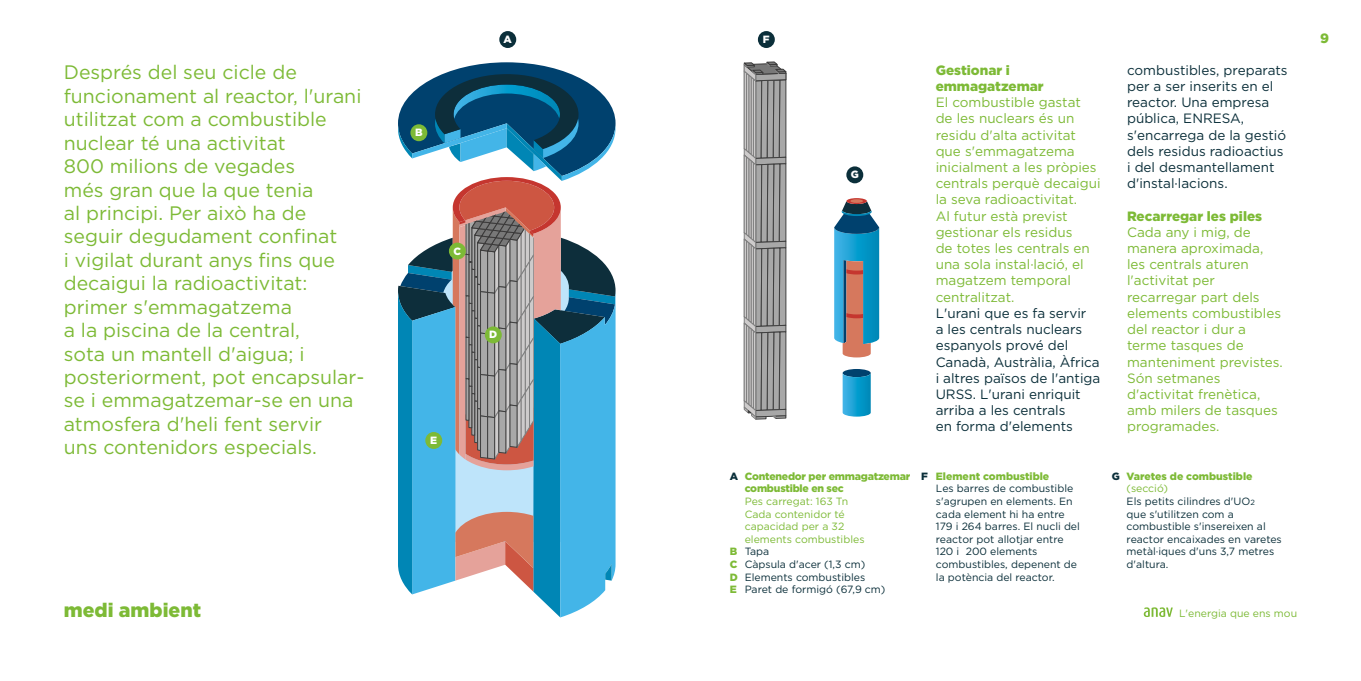
<style>
.page{position:relative;width:1361px;height:681px;background:#fff}
.page>*{position:absolute;margin:0;border:0;box-sizing:border-box;transform-origin:0 0}
.t1{font:19.5px/23.4px "Gotham";color:#7dba36}
.t2{font:900 19.5px "Gotham";color:#7dba36}
.t3{font:13.5px/16.2px "Gotham";color:#7dba36}
.t4{font:13.5px/16.2px "Gotham";color:#0b2f3a}
.t5{font:900 13.5px/16.2px "Gotham";color:#7dba36}
.t6{font:10.5px/12.6px "Gotham";color:#0b2f3a}
.t7{font:10.5px/12.6px "Gotham";color:#7dba36}
.t8{font:900 10.5px/12.6px "Gotham";letter-spacing:-.02em;color:#7dba36;text-align:justify}
.t9{font:900 10.5px "Gotham";color:#7dba36}
.t10{font:900 10.5px "Gotham";color:#fff}
.t11{font:900 10.5px "Gotham";color:#0b2f3a}
.s1{color:#7dba36}
.s2{font-size:7.5px}
.s3{color:#0b2f3a}
</style>
<div class="page">
<svg style="left:743px;top:61px;width:44px;height:358px;background:#9a9a9a"></svg>
<div style="left:842px;top:369px;width:29px;height:8px;background:#00416e;border-radius:50%"></div>
<svg style="left:842px;top:373px;width:29px;height:43px"></svg>
<svg style="left:846px;top:198px;width:21px;height:6px"></svg>
<svg style="left:834px;top:201px;width:45px;height:156px;background:#5b8ca3"></svg>
<svg style="left:850px;top:199px;width:13px;height:4px"></svg>
<svg style="left:398px;top:62px;width:217px;height:555px"></svg>
<svg style="left:1143px;top:607px;width:29px;height:9px"></svg>
<div style="left:410px;top:124px;width:17px;height:17px;background:#7dba36;border-radius:50%"></div>
<div style="left:499px;top:31px;width:17px;height:17px;background:#0b2f3a;border-radius:50%"></div>
<div style="left:758px;top:31px;width:17px;height:17px;background:#0b2f3a;border-radius:50%"></div>
<div style="left:846px;top:166px;width:17px;height:17px;background:#0b2f3a;border-radius:50%"></div>
<div style="left:449px;top:242px;width:17px;height:17px;background:#7dba36;border-radius:50%"></div>
<div style="left:425px;top:432px;width:17px;height:16px;background:#7dba36;border-radius:50%"></div>
<div style="left:485px;top:326px;width:17px;height:17px;background:#7dba36;border-radius:50%"></div>
<p class="t10" style="left:503px;top:32px;width:10px">A</p>
<p class="t10" style="left:763px;top:32px;width:8px">F</p>
<p class="t1" style="left:64px;top:60px;width:302px">Després del seu cicle de funcionament al reactor, l'urani utilitzat com a combustible nuclear té una activitat<br>800 milions de vegades<br>més gran que la que tenia<br>al principi. Per això ha de seguir degudament confinat<br>i vigilat durant anys fins que decaigui la radioactivitat: primer s'emmagatzema<br>a la piscina de la central,<br>sota un mantell d'aigua; i posteriorment, pot encapsular&shy;se i emmagatzemar-se en una atmosfera d'heli fent servir<br>uns contenidors especials.</p>
<p class="t5" style="left:935px;top:62px;width:109px">Gestionar i emmagatzemar</p>
<p class="t3" style="left:935px;top:94px;width:166px">El combustible gastat de les nuclears és un residu d'alta activitat que s'emmagatzema inicialment a les pròpies centrals perquè decaigui la seva radioactivitat.<br>Al futur està previst gestionar els residus<br>de totes les centrals en una sola instal·lació, el magatzem temporal centralitzat.</p>
<p class="t4" style="left:935px;top:304px;width:166px">L'urani que es fa servir<br>a les centrals nuclears espanyols prové del<br>Canadà, Austràlia, Àfrica i altres països de l'antiga<br>URSS. L'urani enriquit arriba a les centrals<br>en forma d'elements</p>
<p class="t10" style="left:415px;top:125px;width:9px">B</p>
<p class="t10" style="left:851px;top:167px;width:10px">G</p>
<p class="t10" style="left:453px;top:243px;width:9px">C</p>
<p class="t10" style="left:489px;top:327px;width:10px">D</p>
<p class="t10" style="left:430px;top:433px;width:9px">E</p>
<p class="t4" style="left:1127px;top:61px;width:162px">combustibles, preparats per a ser inserits en el reactor. Una empresa pública, ENRESA, s'encarrega de la gestió dels residus radioactius i del desmantellament d'instal·lacions.</p>
<p class="t5" style="left:1127px;top:207px;width:137px">Recarregar les piles</p>
<p class="t3" style="left:1127px;top:223px;width:157px">Cada any i mig, de manera aproximada, les centrals aturen l'activitat per recarregar part dels elements combustibles del reactor i dur a terme tasques de manteniment previstes.<br>Són setmanes d'activitat frenètica, amb milers de tasques programades.</p>
<p class="t9" style="left:1126px;top:468px;width:127px">Varetes de combustible</p>
<p class="t6" style="left:1126px;top:482px;width:157px"><span class="s1">(secció)<br></span>Els petits cilindres d'UO<span class="s2">2<br></span>que s'utilitzen com a combustible s'insereixen al reactor encaixades en varetes metàl·iques d'uns 3,7 metres d'altura.</p>
<p class="t8" style="left:745px;top:469px;width:185px">Contenedor per emmagatzemar <span class="s3">F</span></p>
<p class="t11" style="left:1111px;top:468px;width:10px">G</p>
<p class="t8" style="left:745px;top:482px;width:101px">combustible en sec</p>
<p class="t7" style="left:745px;top:494px;width:121px">Pes carregat: 163 Tn<br>Cada contenidor té capacidad per a 32 elements combustibles</p>
<p class="t6" style="left:745px;top:545px;width:142px">Tapa<br>Càpsula d'acer (1,3 cm)<br>Elements combustibles<br>Paret de formigó (67,9 cm)</p>
<p class="t9" style="left:936px;top:468px;width:115px">Element combustible</p>
<p class="t6" style="left:936px;top:482px;width:145px">Les barres de combustible s'agrupen en elements. En cada element hi ha entre<br>179 i 264 barres. El nucli del reactor pot allotjar entre<br>120 i 200 elements combustibles, depenent de la potència del reactor.</p>
<p class="t11" style="left:730px;top:468px;width:10px">A</p>
<p class="t8" style="left:730px;top:545px;width:10px">B C D E</p>
<h1 class="t2" style="left:64px;top:596px;width:139px">medi ambient</h1>
<p class="t7" style="left:1179px;top:606px;width:120px">L'energia que ens mou</p>
<p class="t5" style="left:1320px;top:30px;width:10px">9</p>
</div>
